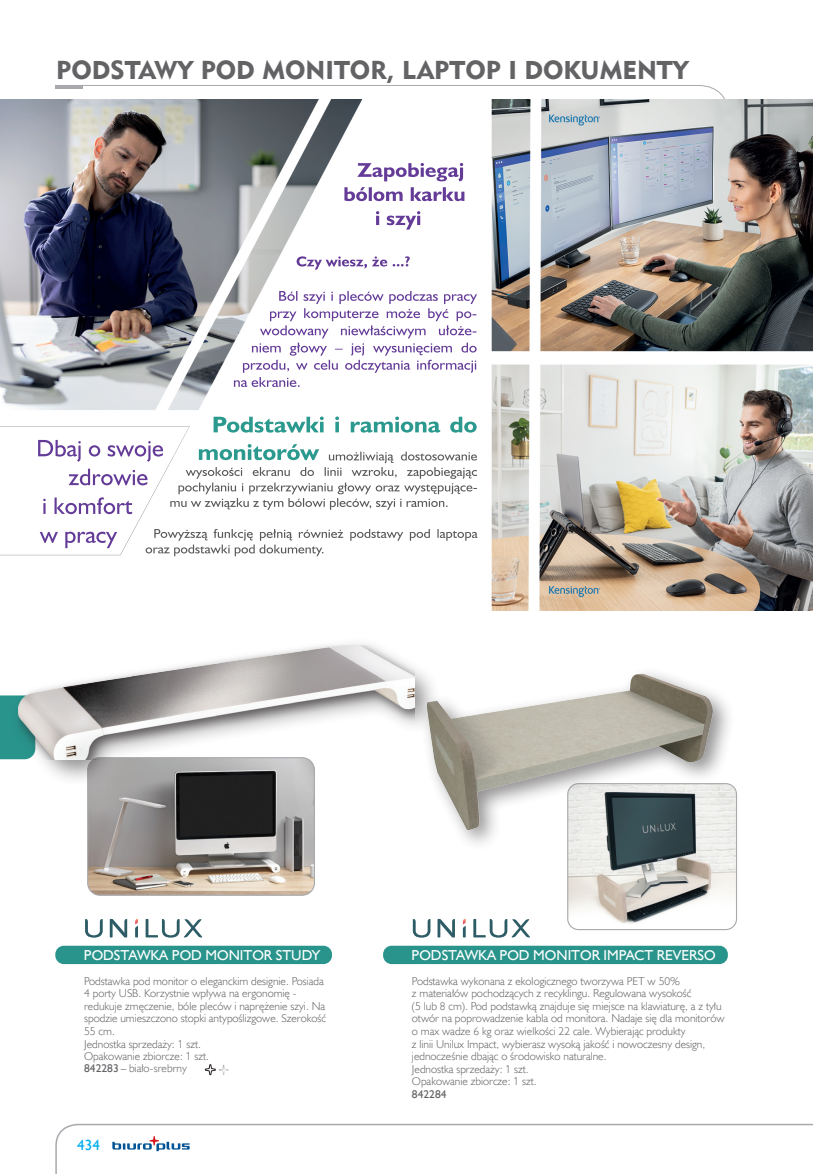
<style>
.page{position:relative;width:813px;height:1174px;background:#fff}
.page>*{position:absolute;margin:0;border:0;box-sizing:border-box;transform-origin:0 0}
.SPIS_TRŚCI_OK{font:25.65px "Geometric 415 Blk EU";color:#636366}
.t1{font:15px "Humanst 521 EU";color:#00aeef}
.Nazwa_modułu_A{font:14.4px "Humanst 521 EU";color:#fff}
.opis_produktów{font:11.4px/12.6px "Humanst 521 Lt EU";color:#636366}
.opis_produktów-2{font:11.4px "Humanst 521 EU";color:#636366}
.s1{font-family:"Humanst 521 EU"}
</style>
<div class="page">
<svg style="left:55px;top:85px;width:671px;height:15px"></svg>
<hr style="left:55px;top:86px;width:28px;height:3px;background:#a8a9ad">
<svg style="left:55px;top:1123px;width:757px;height:51px"></svg>
<svg style="left:112px;top:1136px;width:77px;height:15px"></svg>
<svg style="left:0;top:695px;width:9px;height:64px"></svg>
<img style="left:0;top:100px;width:812px;height:510px">
<img style="left:0;top:426px;width:190px;height:129px">
<img style="left:374px;top:574px;width:20px;height:23px">
<img style="left:355px;top:451px;width:114px;height:9px">
<img style="left:213px;top:416px;width:263px;height:16px">
<img style="left:357px;top:163px;width:106px;height:18px">
<div style="left:55px;top:945px;width:277px;height:19px;background:#29948c;border-radius:9px"></div>
<svg style="left:205px;top:1064px;width:23px;height:12px"></svg>
<svg style="left:85px;top:919px;width:18px;height:18px"></svg>
<svg style="left:135px;top:919px;width:3px;height:18px"></svg>
<svg style="left:110px;top:919px;width:17px;height:18px"></svg>
<svg style="left:145px;top:919px;width:57px;height:18px"></svg>
<img style="left:89px;top:786px;width:225px;height:109px">
<div style="left:87px;top:757px;width:228px;height:138px;border:1px solid #a8a9ad;border-radius:12px"></div>
<div style="left:9px;top:635px;width:432px;height:151px;background:#231f20;opacity:.5"></div>
<img style="left:18px;top:645px;width:391px;height:115px">
<img style="left:567px;top:787px;width:169px;height:142px">
<div style="left:567px;top:783px;width:169px;height:147px;border:1px solid #a8a9ad;border-radius:11px"></div>
<div style="left:383px;top:945px;width:344px;height:19px;background:#29948c;border-radius:9px"></div>
<svg style="left:412px;top:919px;width:18px;height:18px"></svg>
<svg style="left:462px;top:919px;width:3px;height:18px"></svg>
<svg style="left:437px;top:919px;width:17px;height:18px"></svg>
<svg style="left:473px;top:919px;width:57px;height:18px"></svg>
<img style="left:409px;top:636px;width:321px;height:226px">
<p class="SPIS_TRŚCI_OK" style="left:56px;top:54px;width:633px">PODSTAWY POD MONITOR, LAPTOP I DOKUMENTY</p>
<p class="Nazwa_modułu_A" style="left:84px;top:946px;width:238px">PODSTAWKA POD MONITOR STUDY</p>
<p class="opis_produktów" style="left:84px;top:974px;width:243px">Podstawka pod monitor o eleganckim designie. Posiada 4 porty USB. Korzystnie wpływa na ergonomię - redukuje zmęczenie, bóle pleców i naprężenie szyi. Na spodzie umieszczono stopki antypoślizgowe. Szerokość 55 cm.</p>
<p class="opis_produktów" style="left:84px;top:1037px;width:118px">Jednostka sprzedaży: 1 szt.</p>
<p class="opis_produktów" style="left:84px;top:1049px;width:126px">Opakowanie zbiorcze: 1 szt.</p>
<p class="opis_produktów" style="left:84px;top:1062px;width:104px"><span class="s1">842283</span> – biało-srebrny</p>
<h2 class="t1" style="left:77px;top:1135px;width:24px">434</h2>
<p class="Nazwa_modułu_A" style="left:411px;top:946px;width:305px">PODSTAWKA POD MONITOR IMPACT REVERSO</p>
<p class="opis_produktów" style="left:412px;top:974px;width:314px">Podstawka wykonana z ekologicznego tworzywa PET w 50%<br>z materiałów pochodzących z recyklingu. Regulowana wysokość<br>(5 lub 8 cm). Pod podstawką znajduje się miejsce na klawiaturę, a z tyłu otwór na poprowadzenie kabla od monitora. Nadaje się dla monitorów o max wadze 6 kg oraz wielkości 22 cale. Wybierając produkty<br>z linii Unilux Impact, wybierasz wysoką jakość i nowoczesny design, jednocześnie dbając o środowisko naturalne.</p>
<p class="opis_produktów" style="left:412px;top:1062px;width:118px">Jednostka sprzedaży: 1 szt.</p>
<p class="opis_produktów" style="left:412px;top:1075px;width:126px">Opakowanie zbiorcze: 1 szt.</p>
<p class="opis_produktów-2" style="left:412px;top:1086px;width:36px">842284</p>
</div>
